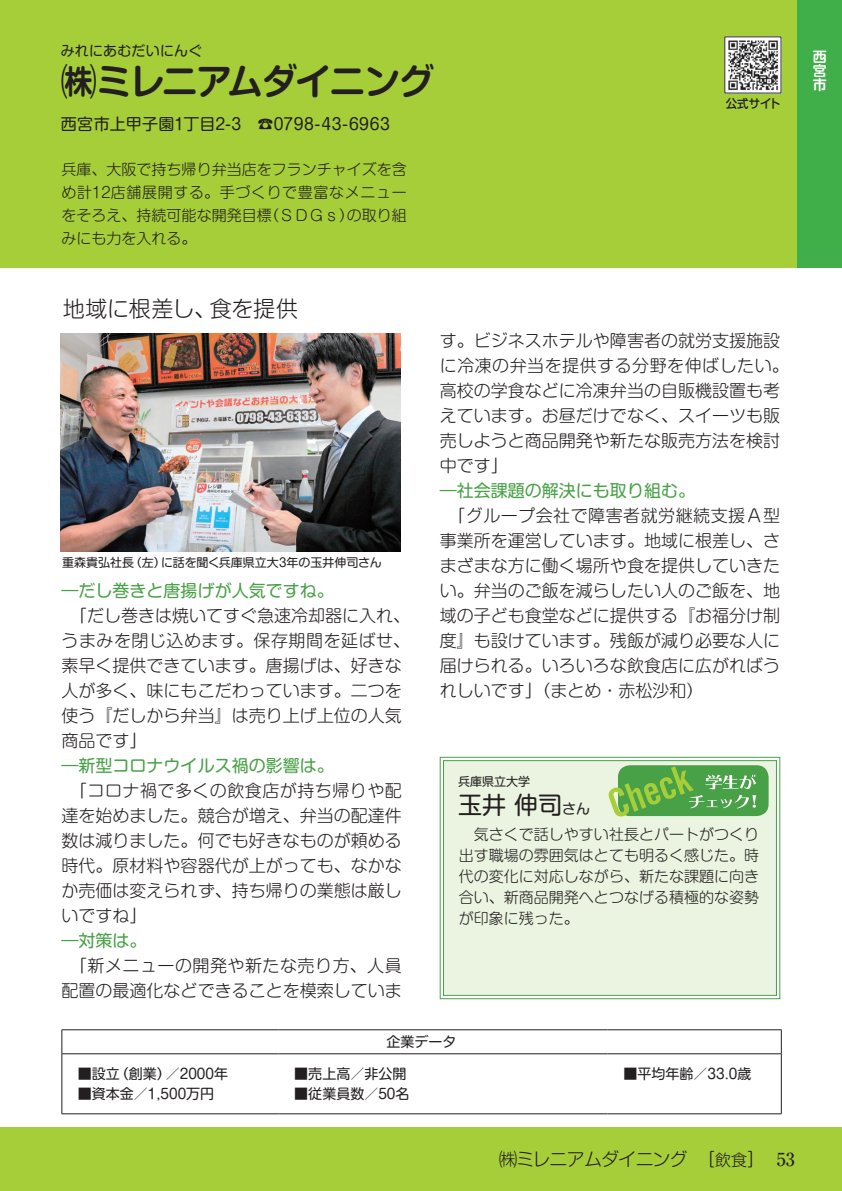
<style>
.page{position:relative;width:842px;height:1191px;background:#fff}
.page>*{position:absolute;margin:0;border:0;box-sizing:border-box;transform-origin:0 0}
.t1{font:700 36px "Shin M Go Pro De";letter-spacing:-.05em;color:#231f20}
.t2{font:24px "Shin M Go Pro";color:#231f20}
.t3{font:300 22px "Shin M Go Pro";letter-spacing:-.01em;color:#231f20}
.t4{font:300 18px "Shin M Go Pro";letter-spacing:-.05em;color:#231f20}
.t5{font:500 18px "Ryumin Pro";color:#231f20}
.t6{font:300 17px/25px "Shin M Go Pro";color:#231f20}
.t7{font:17px "Shin M Go Pro";color:#49a147}
.t8{font:16px "Shin M Go Pro";letter-spacing:.02em;color:#231f20}
.t9{font:300 15px/21px "Shin M Go Pro";color:#231f20;text-align:justify}
.t10{font:14px "Shin M Go Pro";color:#231f20}
.t11{font:700 14px/14px "Shin M Go Pro De";color:#fff;text-align:justify}
.t12{font:12px "Shin M Go Pro";color:#231f20}
.t13{font:500 12px "Shin M Go Pro";letter-spacing:-.005em;color:#231f20;scale:.95 1}
.s1{font-size:14px}
.s2{font-size:16px}
</style>
<div class="page">
<div style="left:0;top:1127px;width:841px;height:64px;background:#a6ce39"></div>
<div style="left:0;top:0;width:841px;height:267px;background:#a6ce39"></div>
<div style="left:797px;top:0;width:44px;height:267px;background:#40ae49"></div>
<img style="left:726px;top:39px;width:53px;height:52px">
<svg style="left:439px;top:756px;width:341px;height:243px"></svg>
<div style="left:443px;top:760px;width:334px;height:236px;background:#eaf4e0"></div>
<div style="left:618px;top:765px;width:150px;height:51px;background:#49a147;border-radius:12px"></div>
<svg style="left:608px;top:766px;width:148px;height:50px"></svg>
<hr style="left:62px;top:1029px;width:216px;height:1px;background:#231f20">
<svg style="left:61px;top:1030px;width:1px;height:23px"></svg>
<hr style="left:278px;top:1029px;width:329px;height:1px;background:#231f20">
<hr style="left:607px;top:1029px;width:174px;height:1px;background:#231f20">
<svg style="left:780px;top:1030px;width:1px;height:23px"></svg>
<hr style="left:62px;top:1053px;width:216px;height:1px;background:#231f20">
<hr style="left:61px;top:1054px;width:1px;height:59px;background:#231f20">
<hr style="left:278px;top:1053px;width:329px;height:1px;background:#231f20">
<hr style="left:607px;top:1053px;width:174px;height:1px;background:#231f20">
<hr style="left:780px;top:1054px;width:1px;height:59px;background:#231f20">
<hr style="left:62px;top:1113px;width:216px;height:1px;background:#231f20">
<hr style="left:278px;top:1113px;width:329px;height:1px;background:#231f20">
<hr style="left:607px;top:1113px;width:174px;height:1px;background:#231f20">
<img style="left:61px;top:333px;width:340px;height:218px">
<p class="t10" style="left:61px;top:39px;width:143px">みれにあむだいにんぐ</p>
<h1 class="t1" style="left:61px;top:52px;width:375px">㈱ミレニアムダイニング</h1>
<p class="t8" style="left:61px;top:111px;width:331px">西宮市上甲子園1丁目2-3　☎0798-43-6963</p>
<p class="t9" style="left:62px;top:156px;width:347px;line-height:23px">兵庫、大阪で持ち帰り弁当店をフランチャイズを含め計12店舗展開する。手づくりで豊富なメニューをそろえ、持続可能な開発目標（ＳＤＧｓ）の取り組みにも力を入れる。</p>
<p class="t13" style="left:725px;top:94px;width:59px">公式サイト</p>
<p class="t11" style="left:812px;top:48px;width:15px">西宮市</p>
<p class="t3" style="left:63px;top:291px;width:237px">地域に根差し、食を提供</p>
<p class="t12" style="left:62px;top:553px;width:321px">重森貴弘社長（左）に話を聞く兵庫県立大３年の玉井伸司さん</p>
<p class="t7" style="left:62px;top:576px;width:274px">―だし巻きと唐揚げが人気ですね。</p>
<p class="t6" style="left:62px;top:601px;width:350px">　「だし巻きは焼いてすぐ急速冷却器に入れ、うまみを閉じ込めます。保存期間を延ばせ、素早く提供できています。唐揚げは、好きな人が多く、味にもこだわっています。二つを使う『だしから弁当』は売り上げ上位の人気商品です」</p>
<p class="t7" style="left:62px;top:752px;width:274px">―新型コロナウイルス禍の影響は。</p>
<p class="t6" style="left:62px;top:776px;width:342px;text-align:justify">　「コロナ禍で多くの飲食店が持ち帰りや配達を始めました。競合が増え、弁当の配達件数は減りました。何でも好きなものが頼める時代。原材料や容器代が上がっても、なかなか売価は変えられず、持ち帰りの業態は厳しいですね」</p>
<p class="t7" style="left:62px;top:927px;width:86px">―対策は。</p>
<p class="t6" style="left:62px;top:951px;width:342px">　「新メニューの開発や新たな売り方、人員配置の最適化などできることを模索していま</p>
<p class="t6" style="left:440px;top:326px;width:350px">す。ビジネスホテルや障害者の就労支援施設に冷凍の弁当を提供する分野を伸ばしたい。高校の学食などに冷凍弁当の自販機設置も考えています。お昼だけでなく、スイーツも販売しようと商品開発や新たな販売方法を検討中です」</p>
<p class="t7" style="left:440px;top:477px;width:256px">―社会課題の解決にも取り組む。</p>
<p class="t6" style="left:440px;top:501px;width:342px;text-align:justify">　「グループ会社で障害者就労継続支援Ａ型事業所を運営しています。地域に根差し、さまざまな方に働く場所や食を提供していきたい。弁当のご飯を減らしたい人のご飯を、地域の子ども食堂などに提供する『お福分け制度』も設けています。残飯が減り必要な人に届けられる。いろいろな飲食店に広がればうれしいです」（まとめ・赤松沙和）</p>
<p class="t12" style="left:458px;top:772px;width:74px">兵庫県立大学</p>
<h2 class="t2" style="left:458px;top:785px;width:133px">玉井 伸司<span class="s1">さん</span></h2>
<p class="t9" style="left:459px;top:821px;width:301px">　気さくで話しやすい社長とパートがつくり出す職場の雰囲気はとても明るく感じた。時代の変化に対応しながら、新たな課題に向き合い、新商品開発へとつなげる積極的な姿勢が印象に残った。</p>
<p class="t10" style="left:78px;top:1062px;width:152px">■設立（創業）／2000年</p>
<p class="t10" style="left:78px;top:1082px;width:138px">■資本金／1,500万円</p>
<p class="t10" style="left:386px;top:1030px;width:71px">企業データ</p>
<p class="t10" style="left:294px;top:1062px;width:113px">■売上高／非公開</p>
<p class="t10" style="left:294px;top:1082px;width:117px">■従業員数／50名</p>
<p class="t10" style="left:623px;top:1062px;width:129px">■平均年齢／33.0歳</p>
<p class="t4" style="left:499px;top:1145px;width:267px">㈱ミレニアムダイニング　［<span class="s2">飲食</span>］</p>
<p class="t5" style="left:776px;top:1145px;width:19px">53</p>
</div>
